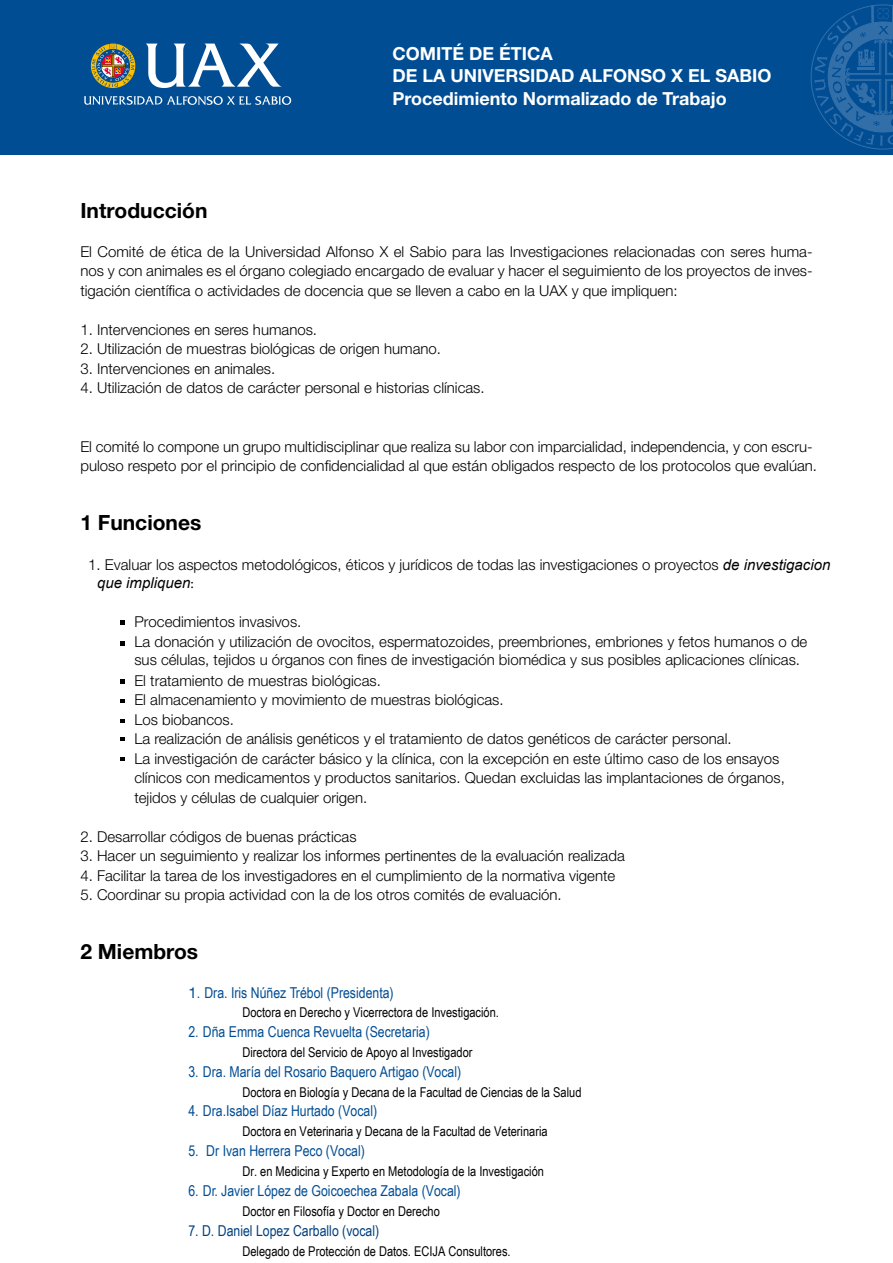
<style>
.page{position:relative;width:893px;height:1263px;background:#fff}
.page>*{position:absolute;margin:0;border:0;box-sizing:border-box;transform-origin:0 0}
.t1{font:700 21px "Helvetica Neue LT Std";color:#000}
.t2{font:700 18px/21.6px "Helvetica Neue LT Std";color:#fff}
.t3{font:300 15px/19.5px "Helvetica Neue LT Std";color:#000}
.t4{font:15px "Arial Narrow";color:#004d94}
.t5{font:15px "Arial Narrow";color:#004080}
.t6{font:italic 15px "Arial";color:#000}
.t7{font:13.5px "Arial Narrow";color:#000}
.s1{font-family:"Arial";font-weight:400;font-style:italic}
.s2{font-family:"Minion Pro";font-style:normal}
.s3{font-family:"Helvetica Neue LT Std"}
</style>
<div class="page">
<div style="left:0;top:0;width:893px;height:154px;background:#004d94"></div>
<svg style="left:84px;top:96px;width:207px;height:9px"></svg>
<svg style="left:146px;top:44px;width:136px;height:44px"></svg>
<svg style="left:91px;top:44px;width:44px;height:44px"></svg>
<svg style="left:120px;top:621px;width:4px;height:4px"></svg>
<svg style="left:120px;top:641px;width:4px;height:4px"></svg>
<svg style="left:120px;top:680px;width:4px;height:4px"></svg>
<svg style="left:120px;top:699px;width:4px;height:4px"></svg>
<svg style="left:120px;top:719px;width:4px;height:4px"></svg>
<svg style="left:120px;top:737px;width:4px;height:4px"></svg>
<svg style="left:120px;top:757px;width:4px;height:4px"></svg>
<svg style="left:810px;top:4px;width:83px;height:146px"></svg>
<p class="t2" style="left:392px;top:42px;width:381px">COMITÉ DE ÉTICA<br>DE LA UNIVERSIDAD ALFONSO X EL SABIO</p>
<p class="t2" style="left:392px;top:87px;width:336px">Procedimiento Normalizado de Trabajo</p>
<h1 class="t1" style="left:80px;top:197px;width:129px">Introducción</h1>
<p class="t3" style="left:80px;top:241px;width:734px;text-align:justify">El Comité de ética de la Universidad Alfonso X el Sabio para las Investigaciones relacionadas con seres huma&shy;nos y con animales es el órgano colegiado encargado de evaluar y hacer el seguimiento de los proyectos de inves&shy;tigación científica o actividades de docencia que se lleven a cabo en la UAX y que impliquen:</p>
<p class="t3" style="left:80px;top:319px;width:238px">1. Intervenciones en seres humanos.</p>
<p class="t3" style="left:80px;top:339px;width:362px">2. Utilización de muestras biológicas de origen humano.</p>
<p class="t3" style="left:80px;top:358px;width:196px">3. Intervenciones en animales.</p>
<p class="t3" style="left:80px;top:378px;width:406px">4. Utilización de datos de carácter personal e historias clínicas.</p>
<p class="t3" style="left:80px;top:436px;width:738px">El comité lo compone un grupo multidisciplinar que realiza su labor con imparcialidad, independencia, y con escru&shy;puloso respeto por el principio de confidencialidad al que están obligados respecto de los protocolos que evalúan.</p>
<h1 class="t1" style="left:80px;top:509px;width:122px">1 Funciones</h1>
<p class="t3" style="left:88px;top:555px;width:744px">1. Evaluar los aspectos metodológicos, éticos y jurídicos de todas las investigaciones o proyectos <span class="s1">de investigacion</span></p>
<p class="t6" style="left:97px;top:573px;width:98px">que impliquen<span class="s2">:</span></p>
<p class="t3" style="left:134px;top:612px;width:674px;line-height:19px">Procedimientos invasivos.<br>La donación y utilización de ovocitos, espermatozoides, preembriones, embriones y fetos humanos o de sus células, tejidos u órganos con fines de investigación biomédica y sus posibles aplicaciones clínicas.</p>
<p class="t3" style="left:134px;top:670px;width:652px">El tratamiento de muestras biológicas.<br>El almacenamiento y movimiento de muestras biológicas.<br>Los biobancos.<br>La realización de análisis genéticos y el tratamiento de datos genéticos de carácter personal.<br>La investigación de carácter básico y la clínica, con la excepción en este último caso de los ensayos clínicos con medicamentos y productos sanitarios. Quedan excluidas las implantaciones de órganos, tejidos y células de cualquier origen.</p>
<p class="t3" style="left:80px;top:826px;width:278px">2. Desarrollar códigos de buenas prácticas</p>
<p class="t3" style="left:80px;top:846px;width:546px">3. Hacer un seguimiento y realizar los informes pertinentes de la evaluación realizada</p>
<p class="t3" style="left:80px;top:865px;width:536px">4. Facilitar la tarea de los investigadores en el cumplimiento de la normativa vigente</p>
<p class="t3" style="left:80px;top:885px;width:483px">5. Coordinar su propia actividad con la de los otros comités de evaluación.</p>
<h1 class="t1" style="left:80px;top:938px;width:119px">2 Miembros</h1>
<p class="t4" style="left:188px;top:981px;width:207px"><span class="s3">1</span>. Dra. Iris Núñez Trébol (Presidenta)</p>
<p class="t7" style="left:242px;top:1002px;width:258px">Doctora en Derecho y Vicerrectora de Investigación.</p>
<p class="t4" style="left:188px;top:1021px;width:243px">2. Dña Emma Cuenca Revuelta (Secretaria)</p>
<p class="t7" style="left:242px;top:1042px;width:232px">Directora del Servicio de Apoyo al Investigador</p>
<p class="t4" style="left:188px;top:1061px;width:274px">3. Dra. María del Rosario Baquero Artigao (Vocal)</p>
<p class="t7" style="left:242px;top:1082px;width:341px">Doctora en Biología y Decana de la Facultad de Ciencias de la Salud</p>
<p class="t4" style="left:188px;top:1100px;width:190px">4. Dra.Isabel Díaz Hurtado (Vocal)</p>
<p class="t7" style="left:242px;top:1121px;width:307px">Doctora en Veterinaria y Decana de la Facultad de Veterinaria</p>
<p class="t4" style="left:188px;top:1140px;width:178px">5. Dr Ivan Herrera Peco (Vocal)</p>
<p class="t7" style="left:242px;top:1161px;width:303px">Dr. en Medicina y Experto en Metodología de la Investigación</p>
<p class="t4" style="left:188px;top:1180px;width:274px">6. Dr. Javier López de Goicoechea Zabala (Vocal)</p>
<p class="t7" style="left:242px;top:1201px;width:199px">Doctor en Filosofía y Doctor en Derecho</p>
<p class="t5" style="left:188px;top:1220px;width:192px">7. D. Daniel Lopez Carballo (vocal)</p>
<p class="t7" style="left:242px;top:1241px;width:270px">Delegado de Protección de Datos. ECIJA Consultores.</p>
</div>
